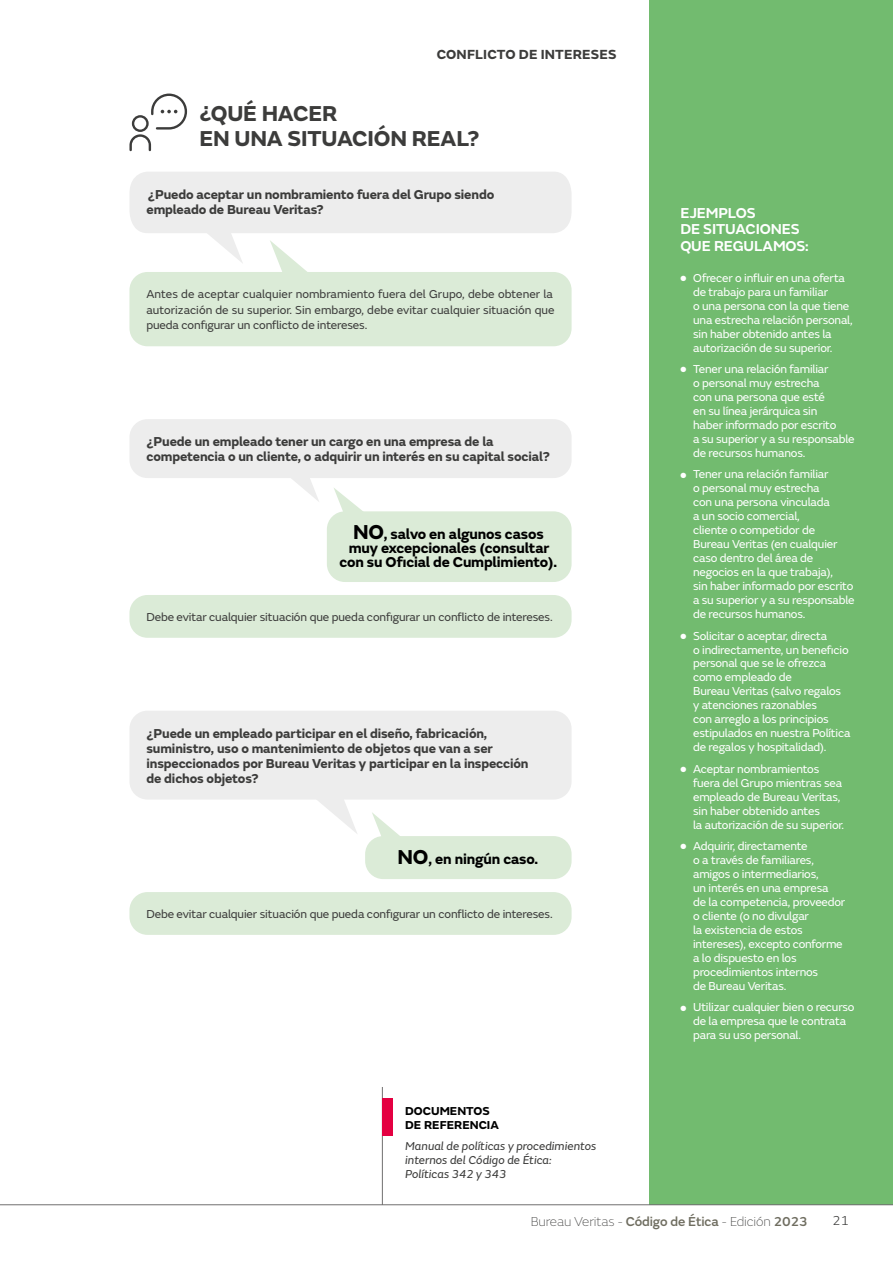
<style>
.page{position:relative;width:893px;height:1263px;background:#fff}
.page>*{position:absolute;margin:0;border:0;box-sizing:border-box;transform-origin:0 0}
.t1{font:700 22.5px/25.5px "FS Emeric";letter-spacing:-.01em;color:#3c3c3b}
.t2{font:700 15px/14px "FS Emeric";letter-spacing:-.01em;color:#000;text-align:center}
.t3{font:600 15px/16.5px "FS Emeric";letter-spacing:-.01em;color:#fff}
.t4{font:700 13.8px "FS Emeric";letter-spacing:.01em;color:#3c3c3b}
.t5{font:700 13.5px/15px "FS Emeric";letter-spacing:-.01em;color:#3c3c3b}
.t6{font:100 13.5px "FS Emeric";letter-spacing:-.01em;color:#3c3c3b}
.t7{font:300 13.5px "FS Emeric";color:#3c3c3b}
.t8{font:12px/14px "FS Emeric";letter-spacing:-.015em;color:#fff}
.t9{font:12px/15.8px "FS Emeric";letter-spacing:-.01em;color:#3c3c3b}
.t10{font:italic 12px/14px "FS Emeric";color:#3c3c3b}
.t11{font:700 12px/14px "FS Emeric";color:#000}
.s1{font-size:21px}
.s2{font-weight:500;color:#6f6d60}
</style>
<div class="page">
<div style="left:649px;top:0;width:244px;height:1204px;background:#72bb6f"></div>
<hr style="left:0;top:1204px;width:893px;height:1px;background:#706f6f">
<svg style="left:291px;top:478px;width:28px;height:24px"></svg>
<svg style="left:303px;top:799px;width:55px;height:34px"></svg>
<div style="left:129px;top:711px;width:443px;height:88px;background:#ededed;border-radius:18px"></div>
<div style="left:129px;top:419px;width:443px;height:59px;background:#ededed;border-radius:18px"></div>
<hr style="left:382px;top:1087px;width:1px;height:118px;background:#706f6f">
<div style="left:382px;top:1098px;width:10px;height:37px;background:#e40041"></div>
<svg style="left:334px;top:488px;width:28px;height:23px"></svg>
<svg style="left:130px;top:172px;width:442px;height:101px"></svg>
<svg style="left:372px;top:812px;width:28px;height:25px"></svg>
<div style="left:327px;top:511px;width:245px;height:71px;background:#dbebd7;border-radius:18px"></div>
<div style="left:365px;top:836px;width:207px;height:43px;background:#dbebd7;border-radius:18px"></div>
<div style="left:129px;top:595px;width:443px;height:43px;background:#dbebd7;border-radius:18px"></div>
<div style="left:129px;top:272px;width:443px;height:74px;background:#dbebd7;border-radius:18px"></div>
<div style="left:129px;top:892px;width:443px;height:43px;background:#dbebd7;border-radius:18px"></div>
<svg style="left:129px;top:94px;width:58px;height:57px"></svg>
<p class="t4" style="left:437px;top:44px;width:181px">CONFLICTO DE INTERESES</p>
<h1 class="t1" style="left:199px;top:99px;width:282px">¿QUÉ HACER<br>EN UNA SITUACIÓN REAL?</h1>
<p class="t5" style="left:146px;top:185px;width:349px">¿Puedo aceptar un nombramiento fuera del Grupo siendo empleado de Bureau Veritas?</p>
<p class="t9" style="left:146px;top:285px;width:410px">Antes de aceptar cualquier nombramiento fuera del Grupo, debe obtener la autorización de su superior. Sin embargo, debe evitar cualquier situación que pueda configurar un conflicto de intereses.</p>
<p class="t5" style="left:146px;top:433px;width:405px">¿Puede un empleado tener un cargo en una empresa de la competencia o un cliente, o adquirir un interés en su capital social?</p>
<p class="t2" style="left:340px;top:526px;width:219px"><span class="s1">NO</span>, salvo en algunos casos muy excepcionales (consultar con su Oficial de Cumplimiento).</p>
<p class="t9" style="left:146px;top:608px;width:408px">Debe evitar cualquier situación que pueda configurar un conflicto de intereses.</p>
<p class="t5" style="left:146px;top:724px;width:383px">¿Puede un empleado participar en el diseño, fabricación, suministro, uso o mantenimiento de objetos que van a ser inspeccionados por Bureau Veritas y participar en la inspección de dichos objetos?</p>
<p class="t2" style="left:398px;top:851px;width:142px"><span class="s1">NO</span>, en ningún caso.</p>
<p class="t9" style="left:146px;top:905px;width:408px">Debe evitar cualquier situación que pueda configurar un conflicto de intereses.</p>
<p class="t3" style="left:680px;top:203px;width:130px">EJEMPLOS<br>DE SITUACIONES<br>QUE REGULAMOS:</p>
<p class="t8" style="left:693px;top:270px;width:161px;text-indent:-13px">● Ofrecer o influir en una oferta de trabajo para un familiar<br>o una persona con la que tiene una estrecha relación personal, sin haber obtenido antes la autorización de su superior.</p>
<p class="t8" style="left:693px;top:361px;width:163px;text-indent:-13px">● Tener una relación familiar<br>o personal muy estrecha<br>con una persona que esté<br>en su línea jerárquica sin<br>haber informado por escrito<br>a su superior y a su responsable de recursos humanos.</p>
<p class="t8" style="left:693px;top:467px;width:163px;text-indent:-13px">● Tener una relación familiar<br>o personal muy estrecha<br>con una persona vinculada<br>a un socio comercial,<br>cliente o competidor de<br>Bureau Veritas (en cualquier caso dentro del área de negocios en la que trabaja),<br>sin haber informado por escrito a su superior y a su responsable de recursos humanos.</p>
<p class="t8" style="left:693px;top:628px;width:159px;text-indent:-13px">● Solicitar o aceptar, directa<br>o indirectamente, un beneficio personal que se le ofrezca como empleado de<br>Bureau Veritas (salvo regalos<br>y atenciones razonables<br>con arreglo a los principios estipulados en nuestra Política de regalos y hospitalidad).</p>
<p class="t8" style="left:693px;top:761px;width:152px;text-indent:-13px">● Aceptar nombramientos fuera del Grupo mientras sea empleado de Bureau Veritas, sin haber obtenido antes<br>la autorización de su superior.</p>
<p class="t8" style="left:693px;top:838px;width:154px;text-indent:-13px">● Adquirir, directamente<br>o a través de familiares, amigos o intermediarios,<br>un interés en una empresa<br>de la competencia, proveedor o cliente (o no divulgar<br>la existencia de estos intereses), excepto conforme a lo dispuesto en los procedimientos internos<br>de Bureau Veritas.</p>
<p class="t8" style="left:693px;top:1000px;width:163px;text-indent:-13px">● Utilizar cualquier bien o recurso de la empresa que le contrata para su uso personal.</p>
<p class="t11" style="left:405px;top:1103px;width:95px">DOCUMENTOS<br>DE REFERENCIA</p>
<p class="t10" style="left:405px;top:1138px;width:192px">Manual de políticas y procedimientos internos del Código de Ética:<br>Políticas 342 y 343</p>
<p class="t6" style="left:531px;top:1212px;width:279px">Bureau Veritas - <span class="s2">Código de Ética</span> - Edición <span class="s2">2023</span></p>
<p class="t7" style="left:833px;top:1211px;width:18px">21</p>
</div>
